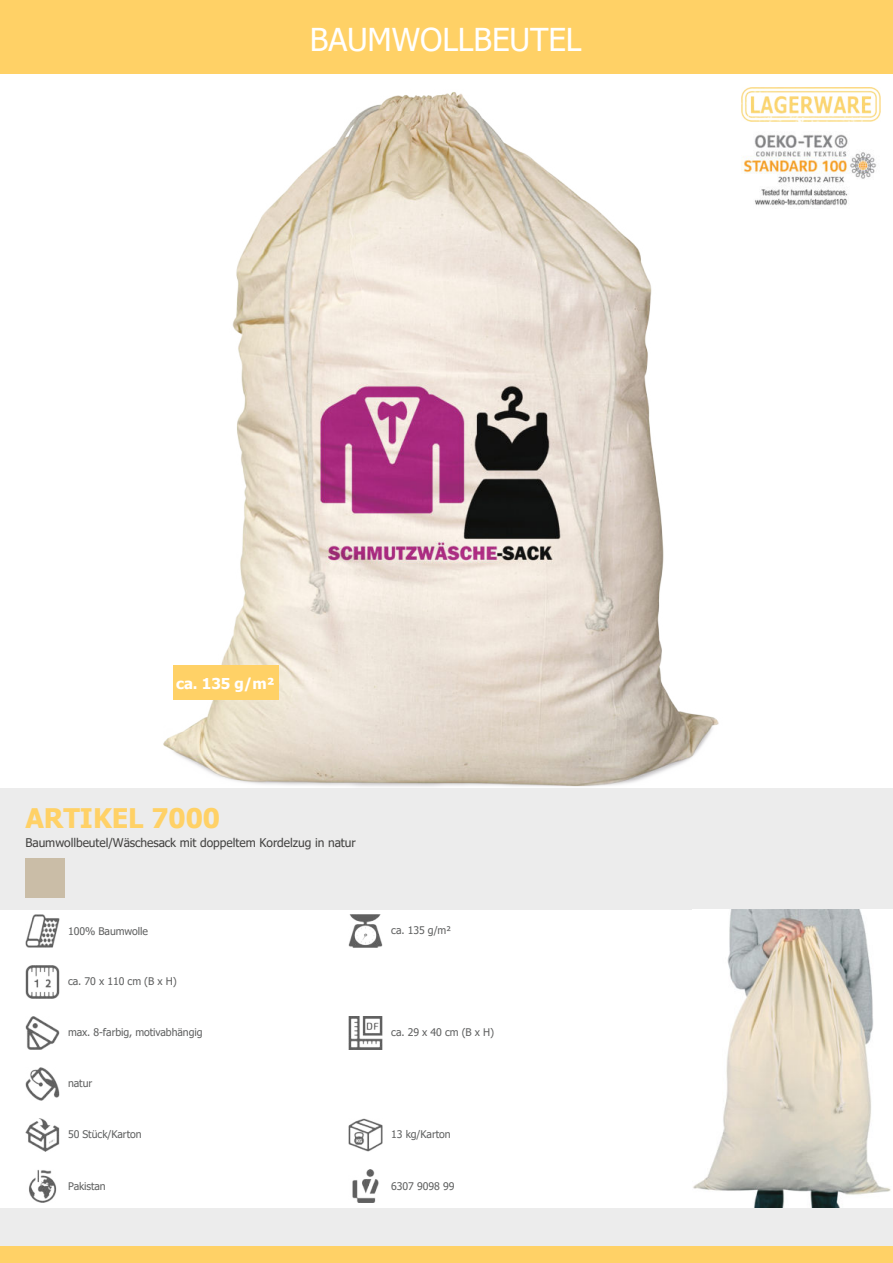
<style>
.page{position:relative;width:893px;height:1263px;background:#fff}
.page>*{position:absolute;margin:0;border:0;box-sizing:border-box;transform-origin:0 0}
.t1{font:31.5px "Tahoma";letter-spacing:-.005em;color:#fff}
.t2{font:700 27px "Tahoma";letter-spacing:-.005em;color:#ffd166}
.t3{font:700 15px "Tahoma";letter-spacing:-.005em;color:#fff}
.t4{font:12px "Tahoma";letter-spacing:-.005em;color:#434241}
.t5{font:10.5px "Tahoma";letter-spacing:-.005em;color:#606161}
</style>
<div class="page">
<div style="left:0;top:788px;width:893px;height:475px;background:#ececec"></div>
<div style="left:0;top:910px;width:893px;height:298px;background:#fff"></div>
<div style="left:26px;top:858px;width:39px;height:39px;background:#cabda7"></div>
<div style="left:0;top:0;width:893px;height:73px;background:#ffd166"></div>
<img style="left:26px;top:914px;width:33px;height:33px">
<img style="left:349px;top:914px;width:34px;height:33px">
<img style="left:26px;top:1016px;width:33px;height:33px">
<img style="left:26px;top:1067px;width:33px;height:33px">
<img style="left:26px;top:1118px;width:33px;height:33px">
<img style="left:29px;top:1170px;width:28px;height:32px">
<img style="left:26px;top:965px;width:33px;height:33px">
<img style="left:349px;top:1016px;width:34px;height:33px">
<img style="left:349px;top:1118px;width:34px;height:33px">
<img style="left:352px;top:1169px;width:27px;height:33px">
<div style="left:0;top:1246px;width:893px;height:17px;background:#ffd166"></div>
<img style="left:163px;top:92px;width:579px;height:695px">
<img style="left:742px;top:87px;width:138px;height:35px">
<img style="left:693px;top:910px;width:198px;height:298px">
<div style="left:173px;top:666px;width:106px;height:34px;background:#ffd166"></div>
<img style="left:742px;top:134px;width:135px;height:72px">
<h1 class="t1" style="left:310px;top:18px;width:273px">BAUMWOLLBEUTEL</h1>
<h3 class="t3" style="left:176px;top:673px;width:100px">ca. 135 g/m²</h3>
<h2 class="t2" style="left:26px;top:799px;width:196px">ARTIKEL 7000</h2>
<p class="t4" style="left:26px;top:834px;width:332px">Baumwollbeutel/Wäschesack mit doppeltem Kordelzug in natur</p>
<p class="t5" style="left:68px;top:924px;width:81px">100% Baumwolle</p>
<p class="t5" style="left:68px;top:974px;width:110px">ca. 70 x 110 cm (B x H)</p>
<p class="t5" style="left:68px;top:1025px;width:136px">max. 8-farbig, motivabhängig</p>
<p class="t5" style="left:68px;top:1076px;width:26px">natur</p>
<p class="t5" style="left:391px;top:923px;width:62px">ca. 135 g/m²</p>
<p class="t5" style="left:391px;top:1025px;width:105px">ca. 29 x 40 cm (B x H)</p>
<p class="t5" style="left:68px;top:1127px;width:75px">50 Stück/Karton</p>
<p class="t5" style="left:391px;top:1127px;width:61px">13 kg/Karton</p>
<p class="t5" style="left:68px;top:1179px;width:39px">Pakistan</p>
<p class="t5" style="left:391px;top:1179px;width:65px">6307 9098 99</p>
</div>
